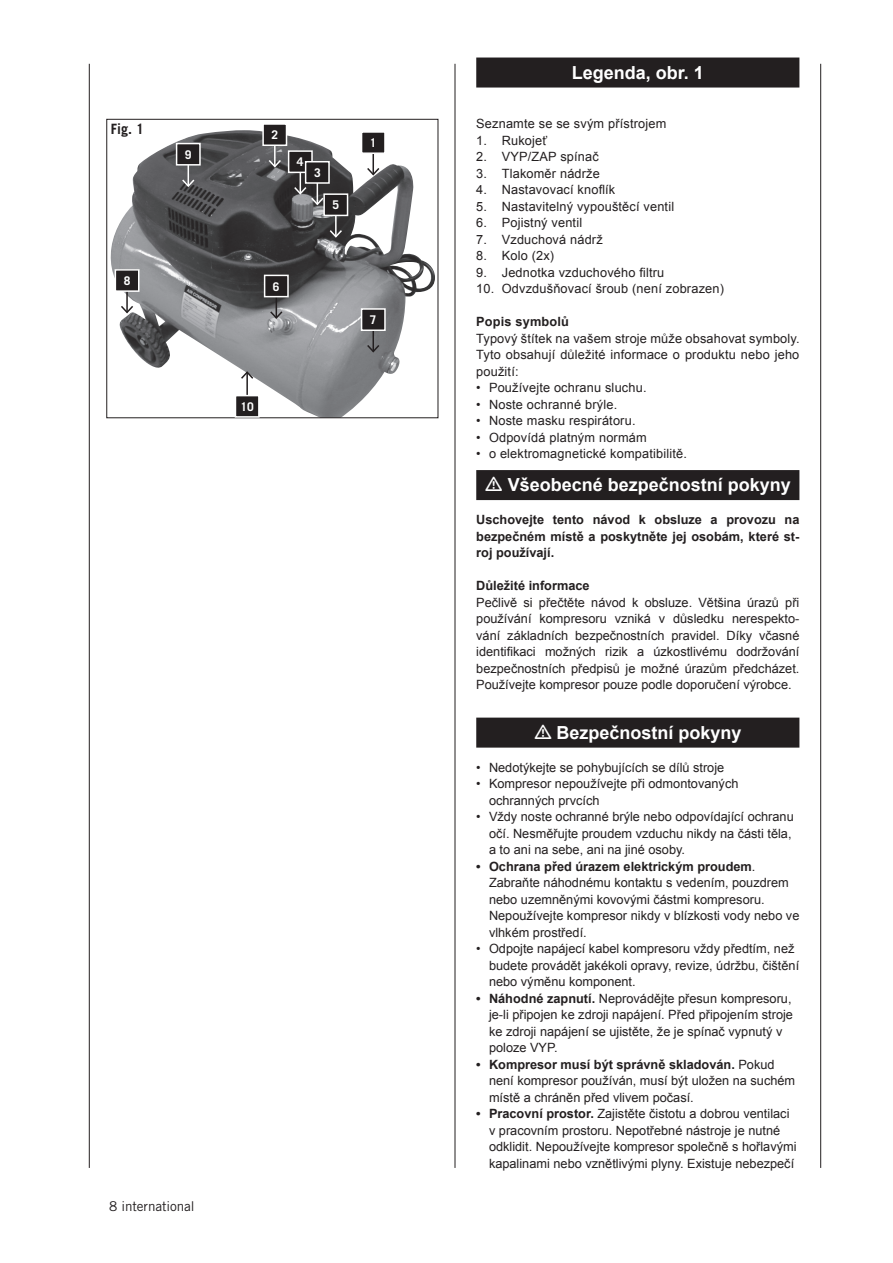
<style>
.page{position:relative;width:893px;height:1263px;background:#fff}
.page>*{position:absolute;margin:0;border:0;box-sizing:border-box;transform-origin:0 0}
.t1{font:700 18px "Arial";color:#fff}
.t2{font:700 14.25px "Trade Gothic";color:#231f20}
.t3{font:13.5px "Trade Gothic";letter-spacing:-.01em;color:#231f20}
.t4{font:12.75px/16.5px "Arial";color:#231f20}
.t5{font:700 12.75px/16.5px "Arial";color:#231f20;text-align:justify}
.t6{font:700 12px "Trade Gothic";color:#fff}
.s1{font-weight:700}
</style>
<div class="page">
<hr style="left:89px;top:64px;width:1px;height:1104px;background:#231f20">
<hr style="left:455px;top:64px;width:1px;height:1104px;background:#231f20">
<hr style="left:820px;top:64px;width:1px;height:1104px;background:#231f20">
<div style="left:476px;top:58px;width:323px;height:30px;background:#231f20"></div>
<div style="left:476px;top:470px;width:323px;height:30px;background:#231f20"></div>
<div style="left:476px;top:718px;width:323px;height:30px;background:#231f20"></div>
<img style="left:110px;top:130px;width:325px;height:286px">
<hr style="left:246px;top:372px;width:2px;height:33px;background:#231f20">
<svg style="left:239px;top:370px;width:16px;height:10px"></svg>
<div style="left:235px;top:396px;width:24px;height:21px;background:#231f20"></div>
<div style="left:235px;top:395px;width:25px;height:23px;border:2px solid #fff"></div>
<hr style="left:372px;top:319px;width:2px;height:32px;background:#231f20">
<svg style="left:366px;top:343px;width:15px;height:11px"></svg>
<div style="left:362px;top:309px;width:23px;height:21px;background:#231f20"></div>
<div style="left:361px;top:308px;width:25px;height:23px;border:2px solid #fff"></div>
<hr style="left:276px;top:285px;width:1px;height:33px;background:#231f20">
<svg style="left:269px;top:310px;width:15px;height:10px"></svg>
<div style="left:265px;top:275px;width:23px;height:22px;background:#231f20"></div>
<div style="left:264px;top:275px;width:25px;height:22px;border:2px solid #fff"></div>
<hr style="left:126px;top:279px;width:2px;height:33px;background:#231f20">
<svg style="left:119px;top:304px;width:16px;height:11px"></svg>
<div style="left:115px;top:270px;width:24px;height:21px;background:#231f20"></div>
<div style="left:115px;top:269px;width:24px;height:23px;border:2px solid #fff"></div>
<hr style="left:188px;top:153px;width:1px;height:33px;background:#fff">
<svg style="left:181px;top:178px;width:15px;height:10px"></svg>
<div style="left:177px;top:144px;width:23px;height:21px;background:#231f20"></div>
<div style="left:176px;top:143px;width:25px;height:23px;border:2px solid #fff"></div>
<hr style="left:274px;top:134px;width:2px;height:32px;background:#fff">
<svg style="left:267px;top:158px;width:15px;height:11px"></svg>
<div style="left:263px;top:124px;width:23px;height:21px;background:#231f20"></div>
<div style="left:262px;top:123px;width:25px;height:23px;border:2px solid #fff"></div>
<hr style="left:300px;top:161px;width:1px;height:33px;background:#fff">
<div style="left:289px;top:151px;width:23px;height:21px;background:#231f20"></div>
<div style="left:288px;top:150px;width:25px;height:23px;border:2px solid #fff"></div>
<hr style="left:317px;top:171px;width:1px;height:33px;background:#fff">
<svg style="left:293px;top:185px;width:32px;height:21px"></svg>
<div style="left:306px;top:162px;width:23px;height:21px;background:#231f20"></div>
<div style="left:305px;top:161px;width:25px;height:23px;border:2px solid #fff"></div>
<hr style="left:335px;top:204px;width:2px;height:33px;background:#fff">
<svg style="left:328px;top:228px;width:16px;height:11px"></svg>
<div style="left:324px;top:194px;width:24px;height:21px;background:#231f20"></div>
<div style="left:323px;top:193px;width:25px;height:23px;border:2px solid #fff"></div>
<hr style="left:372px;top:142px;width:2px;height:32px;background:#231f20">
<svg style="left:366px;top:166px;width:15px;height:11px"></svg>
<div style="left:362px;top:132px;width:23px;height:21px;background:#231f20"></div>
<div style="left:361px;top:131px;width:25px;height:23px;border:2px solid #fff"></div>
<p class="t2" style="left:111px;top:120px;width:35px">Fig. 1</p>
<p class="t6" style="left:185px;top:147px;width:8px">9</p>
<p class="t6" style="left:124px;top:273px;width:8px">8</p>
<p class="t6" style="left:271px;top:128px;width:8px">2</p>
<p class="t6" style="left:297px;top:155px;width:8px">4</p>
<p class="t6" style="left:314px;top:165px;width:8px">3</p>
<p class="t6" style="left:332px;top:198px;width:8px">5</p>
<p class="t6" style="left:273px;top:279px;width:8px">6</p>
<p class="t6" style="left:240px;top:399px;width:15px">10</p>
<p class="t6" style="left:370px;top:136px;width:8px">1</p>
<p class="t6" style="left:370px;top:313px;width:8px">7</p>
<p class="t3" style="left:109px;top:1198px;width:87px">8 international</p>
<h1 class="t1" style="left:572px;top:61px;width:134px">Legenda, obr. 1</h1>
<p class="t4" style="left:476px;top:116px;width:192px">Seznamte se se svým přístrojem</p>
<p class="t4" style="left:476px;top:132px;width:73px">1. Rukojeť</p>
<p class="t4" style="left:476px;top:149px;width:124px">2. VYP/ZAP spínač</p>
<p class="t4" style="left:476px;top:165px;width:125px">3. Tlakoměr nádrže</p>
<p class="t4" style="left:476px;top:182px;width:141px">4. Nastavovací knoflík</p>
<p class="t4" style="left:476px;top:198px;width:199px">5. Nastavitelný vypouštěcí ventil</p>
<p class="t4" style="left:476px;top:215px;width:107px">6. Pojistný ventil</p>
<p class="t4" style="left:476px;top:231px;width:128px">7. Vzduchová nádrž</p>
<p class="t4" style="left:476px;top:248px;width:79px">8. Kolo (2x)</p>
<p class="t4" style="left:476px;top:264px;width:190px">9. Jednotka vzduchového filtru</p>
<p class="t4" style="left:476px;top:281px;width:249px">10. Odvzdušňovací šroub (není zobrazen)</p>
<p class="t5" style="left:476px;top:314px;width:94px">Popis symbolů</p>
<p class="t4" style="left:476px;top:330px;width:325px;text-align:justify">Typový štítek na vašem stroje může obsahovat symboly.<br>Tyto obsahují důležité informace o produktu nebo jeho použití:</p>
<p class="t4" style="left:476px;top:380px;width:172px">• Používejte ochranu sluchu.</p>
<p class="t4" style="left:476px;top:396px;width:143px">• Noste ochranné brýle.</p>
<p class="t4" style="left:476px;top:413px;width:161px">• Noste masku respirátoru.</p>
<p class="t4" style="left:476px;top:429px;width:172px">• Odpovídá platným normám</p>
<p class="t4" style="left:476px;top:446px;width:212px">• o elektromagnetické kompatibilitě.</p>
<h1 class="t1" style="left:508px;top:473px;width:285px">Všeobecné bezpečnostní pokyny</h1>
<p class="t5" style="left:476px;top:512px;width:325px">Uschovejte tento návod k obsluze a provozu na bezpečném místě a poskytněte jej osobám, které st&shy;roj používají.</p>
<p class="t5" style="left:476px;top:578px;width:115px">Důležité informace</p>
<p class="t4" style="left:476px;top:594px;width:325px;text-align:justify">Pečlivě si přečtěte návod k obsluze. Většina úrazů při používání kompresoru vzniká v důsledku nerespekto&shy;vání základních bezpečnostních pravidel. Díky včasné identifikaci možných rizik a úzkostlivému dodržování bezpečnostních předpisů je možné úrazům předcházet.<br>Používejte kompresor pouze podle doporučení výrobce.</p>
<h1 class="t1" style="left:557px;top:721px;width:187px">Bezpečnostní pokyny</h1>
<p class="t4" style="left:476px;top:759px;width:250px">• Nedotýkejte se pohybujících se dílů stroje</p>
<p class="t4" style="left:489px;top:776px;width:251px;text-indent:-13px">• Kompresor nepoužívejte při odmontovaných ochranných prvcích</p>
<p class="t4" style="left:489px;top:809px;width:306px;text-indent:-13px">• Vždy noste ochranné brýle nebo odpovídající ochranu očí. Nesměřujte proudem vzduchu nikdy na části těla, a to ani na sebe, ani na jiné osoby.</p>
<p class="t4" style="left:489px;top:858px;width:312px;text-indent:-13px"><span class="s1">• Ochrana před úrazem elektrickým proudem</span>.<br>Zabraňte náhodnému kontaktu s vedením, pouzdrem nebo uzemněnými kovovými částmi kompresoru.<br>Nepoužívejte kompresor nikdy v blízkosti vody nebo ve vlhkém prostředí.</p>
<p class="t4" style="left:489px;top:941px;width:312px;text-indent:-13px">• Odpojte napájecí kabel kompresoru vždy předtím, než budete provádět jakékoli opravy, revize, údržbu, čištění nebo výměnu komponent.</p>
<p class="t4" style="left:489px;top:990px;width:305px;text-indent:-13px"><span class="s1">• Náhodné zapnutí.</span> Neprovádějte přesun kompresoru, je-li připojen ke zdroji napájení. Před připojením stroje ke zdroji napájení se ujistěte, že je spínač vypnutý v poloze VYP.</p>
<p class="t4" style="left:489px;top:1056px;width:308px;text-indent:-13px"><span class="s1">• Kompresor musí být správně skladován.</span> Pokud není kompresor používán, musí být uložen na suchém místě a chráněn před vlivem počasí.</p>
<p class="t4" style="left:489px;top:1106px;width:309px;text-indent:-13px"><span class="s1">• Pracovní prostor.</span> Zajistěte čistotu a dobrou ventilaci v pracovním prostoru. Nepotřebné nástroje je nutné odklidit. Nepoužívejte kompresor společně s hořlavými kapalinami nebo vznětlivými plyny. Existuje nebezpečí</p>
</div>
